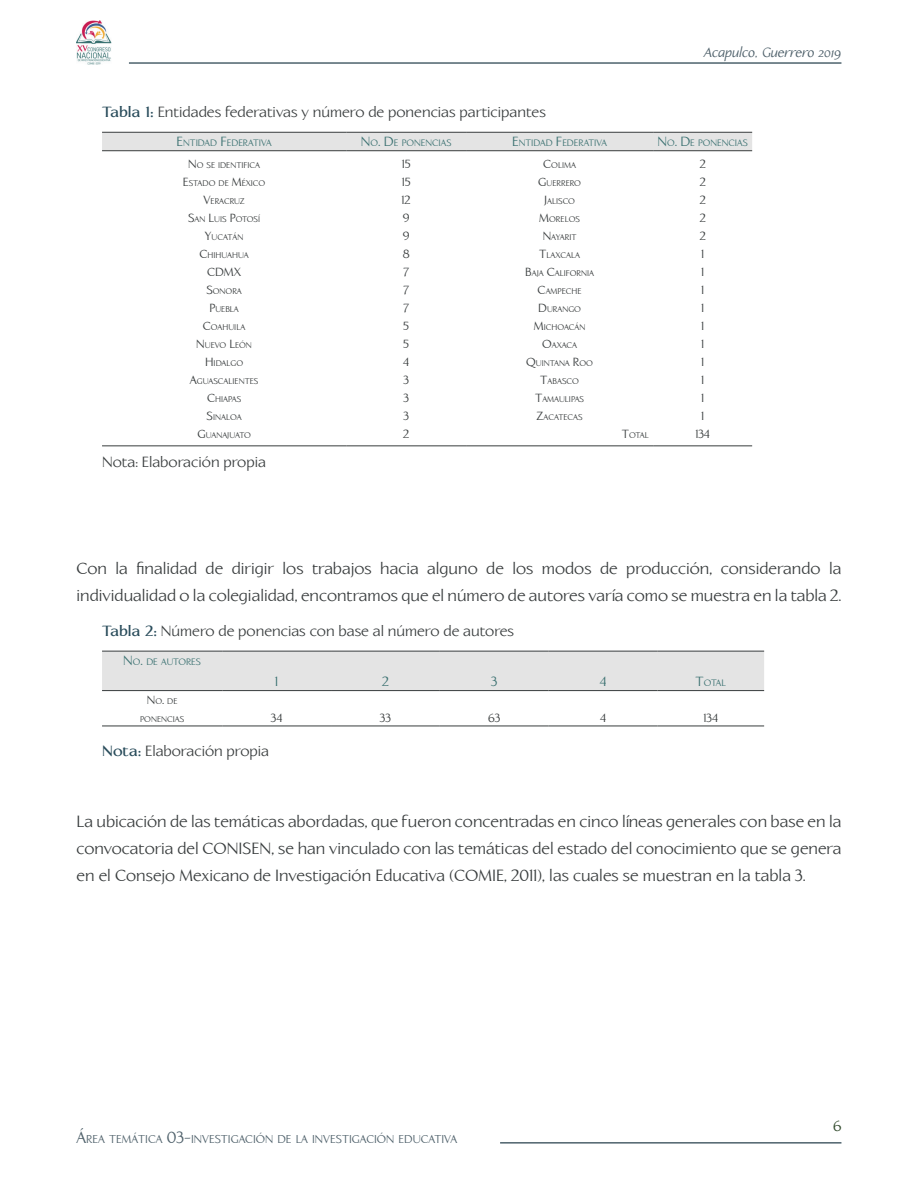
<style>
.page{position:relative;width:918px;height:1188px;background:#fff}
.page>*{position:absolute;margin:0;border:0;box-sizing:border-box;transform-origin:0 0}
.t1{font:16.5px/27px "Linotype Aperto";color:#383c3d}
.t2{font:15px "Linotype Aperto";color:#383c3d}
.t3{font:15px "Linotype Aperto";color:#314a2c}
.t4{font:italic 13.5px "Linotype Aperto";color:#4d5f69}
.t5{font:13.5px "Linotype Aperto";color:#397070}
.t6{font:12px/18px "Linotype Aperto";color:#383c3d}
.t7{font:11.55px "Linotype Aperto";color:#4d5f69}
.t8{font:9.45px "Linotype Aperto";color:#397070}
.t9{font:8.4px/18px "Linotype Aperto";color:#383c3d;text-align:center}
.s1{font-weight:700;color:#294c5b}
.s2{font-size:13.5px}
.s3{font-size:12px}
.s4{font-size:16.5px}
</style>
<div class="page">
<hr style="left:500px;top:1142px;width:341px;height:2px;background:#4d626c">
<hr style="left:129px;top:62px;width:712px;height:2px;background:#4d626c">
<img style="left:77px;top:20px;width:34px;height:45px">
<div style="left:102px;top:133px;width:650px;height:17px;background:#e4e4e4"></div>
<hr style="left:102px;top:445px;width:244px;height:1px;background:#383c3d">
<hr style="left:346px;top:445px;width:120px;height:1px;background:#383c3d">
<hr style="left:466px;top:445px;width:187px;height:1px;background:#383c3d">
<hr style="left:653px;top:445px;width:99px;height:1px;background:#383c3d">
<hr style="left:102px;top:132px;width:244px;height:1px;background:#383c3d">
<hr style="left:346px;top:132px;width:120px;height:1px;background:#383c3d">
<hr style="left:466px;top:132px;width:187px;height:1px;background:#383c3d">
<hr style="left:653px;top:132px;width:99px;height:1px;background:#383c3d">
<hr style="left:102px;top:150px;width:244px;height:1px;background:#383c3d">
<hr style="left:346px;top:150px;width:120px;height:1px;background:#383c3d">
<hr style="left:466px;top:150px;width:187px;height:1px;background:#383c3d">
<hr style="left:653px;top:150px;width:99px;height:1px;background:#383c3d">
<div style="left:102px;top:652px;width:662px;height:38px;background:#e4e4e4"></div>
<hr style="left:102px;top:726px;width:120px;height:1px;background:#383c3d">
<hr style="left:222px;top:726px;width:109px;height:1px;background:#383c3d">
<hr style="left:331px;top:726px;width:109px;height:1px;background:#383c3d">
<hr style="left:440px;top:726px;width:109px;height:1px;background:#383c3d">
<hr style="left:549px;top:726px;width:108px;height:1px;background:#383c3d">
<hr style="left:657px;top:726px;width:107px;height:1px;background:#383c3d">
<hr style="left:102px;top:651px;width:120px;height:1px;background:#383c3d">
<hr style="left:222px;top:651px;width:109px;height:1px;background:#383c3d">
<hr style="left:331px;top:651px;width:109px;height:1px;background:#383c3d">
<hr style="left:440px;top:651px;width:109px;height:1px;background:#383c3d">
<hr style="left:549px;top:651px;width:108px;height:1px;background:#383c3d">
<hr style="left:657px;top:651px;width:107px;height:1px;background:#383c3d">
<hr style="left:102px;top:690px;width:120px;height:1px;background:#383c3d">
<hr style="left:222px;top:690px;width:109px;height:1px;background:#383c3d">
<hr style="left:331px;top:690px;width:109px;height:1px;background:#383c3d">
<hr style="left:440px;top:690px;width:109px;height:1px;background:#383c3d">
<hr style="left:549px;top:690px;width:108px;height:1px;background:#383c3d">
<hr style="left:657px;top:690px;width:107px;height:1px;background:#383c3d">
<p class="t4" style="left:704px;top:44px;width:139px">Acapulco, Guerrero 2019</p>
<p class="t2" style="left:102px;top:104px;width:446px"><span class="s1">Tabla 1:</span> Entidades federativas y número de ponencias participantes</p>
<p class="t8" style="left:177px;top:138px;width:97px"><span class="s2">E</span>NTIDAD <span class="s2">F</span>EDERATIVA</p>
<p class="t8" style="left:361px;top:138px;width:92px"><span class="s2">N</span> O<span class="s2">. D</span>E PONENCIAS</p>
<p class="t8" style="left:512px;top:138px;width:97px"><span class="s2">E</span>NTIDAD <span class="s2">F</span>EDERATIVA</p>
<p class="t8" style="left:657px;top:138px;width:92px"><span class="s2">N</span> O<span class="s2">. D</span>E PONENCIAS</p>
<p class="t9" style="left:183px;top:156px;width:84px"><span class="s3">N</span>O SE IDENTIFICA<br><span class="s3">E</span>STADO DE <span class="s3">M</span>ÉXICO<br><span class="s3">V</span>ERACRUZ<br><span class="s3">S</span>AN <span class="s3">L</span>UIS <span class="s3">P</span>OTOSÍ<br><span class="s3">Y</span>UCATÁN<br><span class="s3">C</span>HIHUAHUA</p>
<p class="t6" style="left:207px;top:263px;width:36px">CDMX</p>
<p class="t9" style="left:190px;top:282px;width:70px"><span class="s3">S</span>ONORA<br><span class="s3">P</span>UEBLA<br><span class="s3">C</span>OAHUILA<br><span class="s3">N</span> UEVO <span class="s3">L</span>EÓN<br><span class="s3">H</span> IDALGO<br><span class="s3">A</span>GUASCALIENTES<br><span class="s3">C</span>HIAPAS<br><span class="s3">S</span>INALOA<br><span class="s3">G</span>UANAJUATO</p>
<p class="t6" style="left:402px;top:155px;width:10px">15<br>15<br>12<br>9<br>9<br>8<br>7<br>7<br>7<br>5<br>5<br>4<br>3<br>3<br>3<br>2</p>
<p class="t9" style="left:525px;top:156px;width:70px"><span class="s3">C</span>OLIMA<br><span class="s3">G</span>UERRERO<br><span class="s3">J</span>ALISCO<br><span class="s3">M</span>ORELOS<br><span class="s3">N</span>AYARIT<br><span class="s3">T</span>LAXCALA<br><span class="s3">B</span>AJA <span class="s3">C</span>ALIFORNIA<br><span class="s3">C</span>AMPECHE<br><span class="s3">D</span>URANGO<br><span class="s3">M</span>ICHOACÁN<br><span class="s3">O</span>AXACA<br><span class="s3">Q</span>UINTANA <span class="s3">R</span>OO<br><span class="s3">T</span>ABASCO<br><span class="s3">T</span>AMAULIPAS<br><span class="s3">Z</span>ACATECAS</p>
<p class="t6" style="left:695px;top:155px;width:16px;text-align:center">2<br>2<br>2<br>2<br>2<br>1<br>1<br>1<br>1<br>1<br>1<br>1<br>1<br>1<br>1<br>134</p>
<p class="t9" style="left:622px;top:426px;width:28px"><span class="s3">T</span>OTAL</p>
<p class="t2" style="left:102px;top:454px;width:165px">Nota: Elaboración propia</p>
<p class="t1" style="left:77px;top:555px;width:766px">Con la finalidad de dirigir los trabajos hacia alguno de los modos de producción, considerando la individualidad o la colegialidad, encontramos que el número de autores varía como se muestra en la tabla 2.</p>
<p class="t2" style="left:102px;top:623px;width:414px"><span class="s1">Tabla 2:</span> Número de ponencias con base al número de autores</p>
<p class="t8" style="left:123px;top:657px;width:79px"><span class="s2">N</span> O<span class="s2">.</span> DE AUTORES</p>
<p class="t5" style="left:275px;top:674px;width:5px">1</p>
<p class="t5" style="left:382px;top:674px;width:8px">2</p>
<p class="t5" style="left:491px;top:674px;width:8px">3</p>
<p class="t5" style="left:600px;top:674px;width:8px">4</p>
<p class="t8" style="left:696px;top:678px;width:31px"><span class="s2">T</span>OTAL</p>
<p class="t9" style="left:140px;top:692px;width:46px"><span class="s3">N</span>O<span class="s3">.</span> DE<br>PONENCIAS</p>
<p class="t6" style="left:271px;top:709px;width:13px">34</p>
<p class="t6" style="left:380px;top:709px;width:13px">33</p>
<p class="t6" style="left:488px;top:709px;width:14px">63</p>
<p class="t6" style="left:600px;top:709px;width:7px">4</p>
<p class="t6" style="left:704px;top:709px;width:16px">134</p>
<p class="t2" style="left:102px;top:742px;width:169px"><span class="s1">Nota:</span> Elaboración propia</p>
<p class="t1" style="left:77px;top:808px;width:766px;text-align:justify">La ubicación de las temáticas abordadas, que fueron concentradas en cinco líneas generales con base en la convocatoria del CONISEN, se han vinculado con las temáticas del estado del conocimiento que se genera en el Consejo Mexicano de Investigación Educativa (COMIE, 2011), las cuales se muestran en la tabla 3.</p>
<p class="t7" style="left:77px;top:1132px;width:382px"><span class="s4">Á</span>REA TEMÁTICA <span class="s4">03-</span>INVESTIGACIÓN DE LA INVESTIGACIÓN EDUCATIVA</p>
<p class="t3" style="left:833px;top:1117px;width:10px">6</p>
</div>
